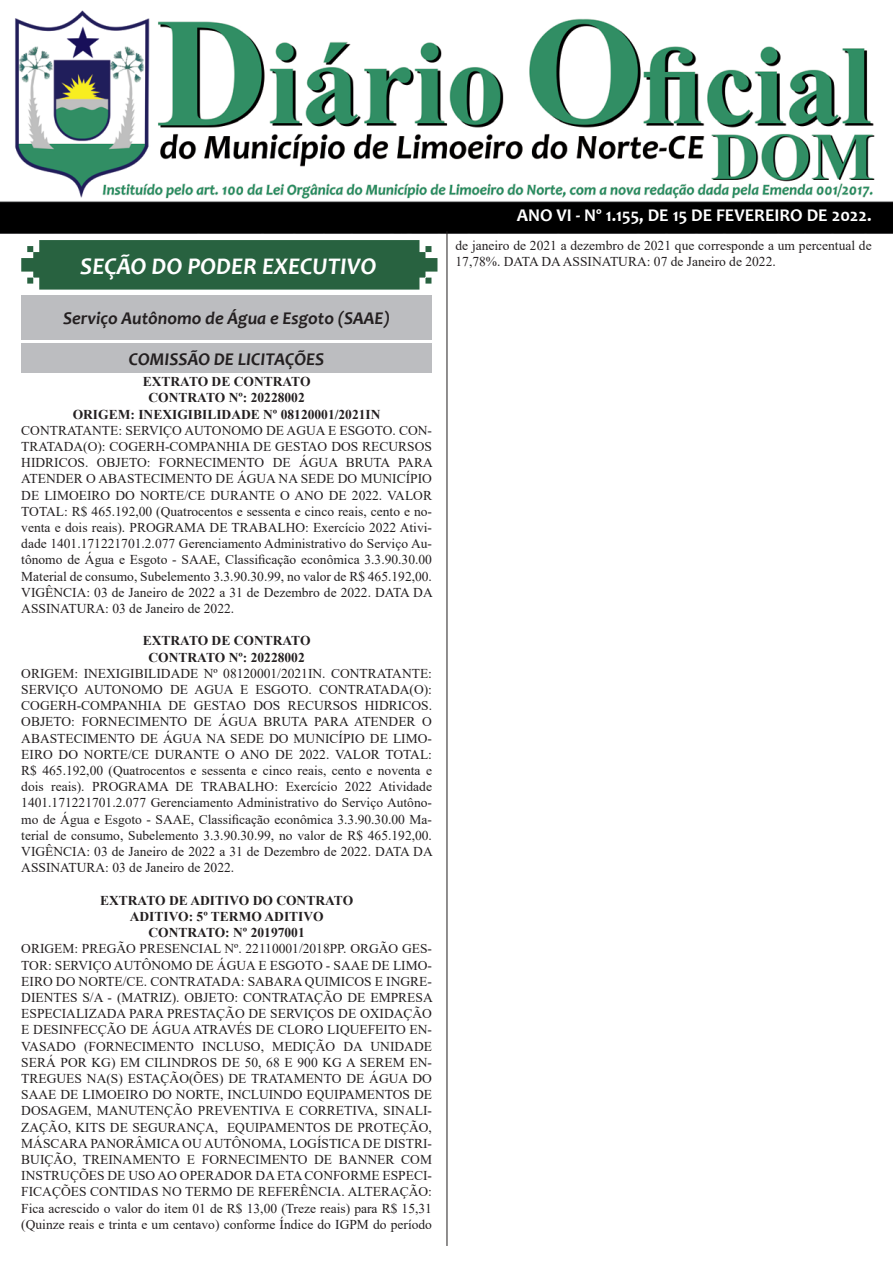
<style>
.page{position:relative;width:893px;height:1263px;background:#fff}
.page>*{position:absolute;margin:0;border:0;box-sizing:border-box;transform-origin:0 0}
.t1{font:italic 700 24px "Candara";color:#fff}
.t2{font:italic 700 18px "Candara";color:#231f20}
.t3{font:700 18px "Candara";color:#fff}
.t4{font:13.5px/16.2px "Times New Roman";color:#231f20;text-align:justify}
.t5{font:700 13.5px "Times New Roman";color:#231f20}
</style>
<div class="page">
<img style="left:0;top:10px;width:893px;height:224px">
<svg style="left:21px;top:240px;width:416px;height:50px;background:#346a4a"></svg>
<hr style="left:447px;top:231px;width:1px;height:1015px;background:#231f20">
<div style="left:21px;top:295px;width:411px;height:44px;background:#bcbdc0"></div>
<div style="left:21px;top:344px;width:411px;height:29px;background:#bcbdc0"></div>
<p class="t1" style="left:80px;top:251px;width:298px">SEÇÃO DO PODER EXECUTIVO</p>
<p class="t2" style="left:63px;top:306px;width:328px">Serviço Autônomo de Água e Esgoto (SAAE)</p>
<p class="t2" style="left:129px;top:348px;width:197px">COMISSÃO DE LICITAÇÕES</p>
<p class="t5" style="left:143px;top:372px;width:169px">EXTRATO DE CONTRATO</p>
<p class="t5" style="left:149px;top:388px;width:158px">CONTRATO Nº: 20228002</p>
<p class="t5" style="left:73px;top:404px;width:309px">ORIGEM: INEXIGIBILIDADE Nº 08120001/2021IN</p>
<p class="t4" style="left:21px;top:422px;width:413px">CONTRATANTE: SERVIÇO AUTONOMO DE AGUA E ESGOTO. CON-TRATADA(O): COGERH-COMPANHIA DE GESTAO DOS RECURSOS HIDRICOS. OBJETO: FORNECIMENTO DE ÁGUA BRUTA PARA ATENDER O ABASTECIMENTO DE ÁGUA NA SEDE DO MUNICÍPIO DE LIMOEIRO DO NORTE/CE DURANTE O ANO DE 2022. VALOR TOTAL: R$ 465.192,00 (Quatrocentos e sessenta e cinco reais, cento e no&shy;venta e dois reais). PROGRAMA DE TRABALHO: Exercício 2022 Ativi&shy;dade 1401.171221701.2.077 Gerenciamento Administrativo do Serviço Au&shy;tônomo de Água e Esgoto - SAAE, Classificação econômica 3.3.90.30.00<br>Material de consumo, Subelemento 3.3.90.30.99, no valor de R$ 465.192,00.<br>VIGÊNCIA: 03 de Janeiro de 2022 a 31 de Dezembro de 2022. DATA DA ASSINATURA: 03 de Janeiro de 2022.</p>
<p class="t5" style="left:143px;top:631px;width:169px">EXTRATO DE CONTRATO</p>
<p class="t5" style="left:149px;top:647px;width:158px">CONTRATO Nº: 20228002</p>
<p class="t4" style="left:21px;top:665px;width:413px">ORIGEM: INEXIGIBILIDADE Nº 08120001/2021IN. CONTRATANTE:<br>SERVIÇO AUTONOMO DE AGUA E ESGOTO. CONTRATADA(O):<br>COGERH-COMPANHIA DE GESTAO DOS RECURSOS HIDRICOS.<br>OBJETO: FORNECIMENTO DE ÁGUA BRUTA PARA ATENDER O ABASTECIMENTO DE ÁGUA NA SEDE DO MUNICÍPIO DE LIMO-EIRO DO NORTE/CE DURANTE O ANO DE 2022. VALOR TOTAL:<br>R$ 465.192,00 (Quatrocentos e sessenta e cinco reais, cento e noventa e dois reais). PROGRAMA DE TRABALHO: Exercício 2022 Atividade 1401.171221701.2.077 Gerenciamento Administrativo do Serviço Autôno&shy;mo de Água e Esgoto - SAAE, Classificação econômica 3.3.90.30.00 Ma&shy;terial de consumo, Subelemento 3.3.90.30.99, no valor de R$ 465.192,00.<br>VIGÊNCIA: 03 de Janeiro de 2022 a 31 de Dezembro de 2022. DATA DA ASSINATURA: 03 de Janeiro de 2022.</p>
<p class="t5" style="left:100px;top:890px;width:255px">EXTRATO DE ADITIVO DO CONTRATO</p>
<p class="t5" style="left:130px;top:907px;width:195px">ADITIVO: 5º TERMO ADITIVO</p>
<p class="t5" style="left:149px;top:923px;width:158px">CONTRATO: Nº 20197001</p>
<p class="t4" style="left:21px;top:940px;width:413px">ORIGEM: PREGÃO PRESENCIAL Nº. 22110001/2018PP. ORGÃO GES-TOR: SERVIÇO AUTÔNOMO DE ÁGUA E ESGOTO - SAAE DE LIMO-EIRO DO NORTE/CE. CONTRATADA: SABARA QUIMICOS E INGRE-DIENTES S/A - (MATRIZ). OBJETO: CONTRATAÇÃO DE EMPRESA ESPECIALIZADA PARA PRESTAÇÃO DE SERVIÇOS DE OXIDAÇÃO E DESINFECÇÃO DE ÁGUA ATRAVÉS DE CLORO LIQUEFEITO EN-VASADO (FORNECIMENTO INCLUSO, MEDIÇÃO DA UNIDADE SERÁ POR KG) EM CILINDROS DE 50, 68 E 900 KG A SEREM EN-TREGUES NA(S) ESTAÇÃO(ÕES) DE TRATAMENTO DE ÁGUA DO SAAE DE LIMOEIRO DO NORTE, INCLUINDO EQUIPAMENTOS DE DOSAGEM, MANUTENÇÃO PREVENTIVA E CORRETIVA, SINALI-ZAÇÃO, KITS DE SEGURANÇA, EQUIPAMENTOS DE PROTEÇÃO, MÁSCARA PANORÂMICA OU AUTÔNOMA, LOGÍSTICA DE DISTRI-BUIÇÃO, TREINAMENTO E FORNECIMENTO DE BANNER COM INSTRUÇÕES DE USO AO OPERADOR DA ETA CONFORME ESPECI-FICAÇÕES CONTIDAS NO TERMO DE REFERÊNCIA. ALTERAÇÃO:<br>Fica acrescido o valor do item 01 de R$ 13,00 (Treze reais) para R$ 15,31 (Quinze reais e trinta e um centavo) conforme Índice do IGPM do período</p>
<p class="t3" style="left:517px;top:204px;width:356px">ANO VI - Nº 1.155, DE 15 DE FEVEREIRO DE 2022.</p>
<p class="t4" style="left:455px;top:237px;width:418px">de janeiro de 2021 a dezembro de 2021 que corresponde a um percentual de<br>17,78%. DATA DA ASSINATURA: 07 de Janeiro de 2022.</p>
</div>
